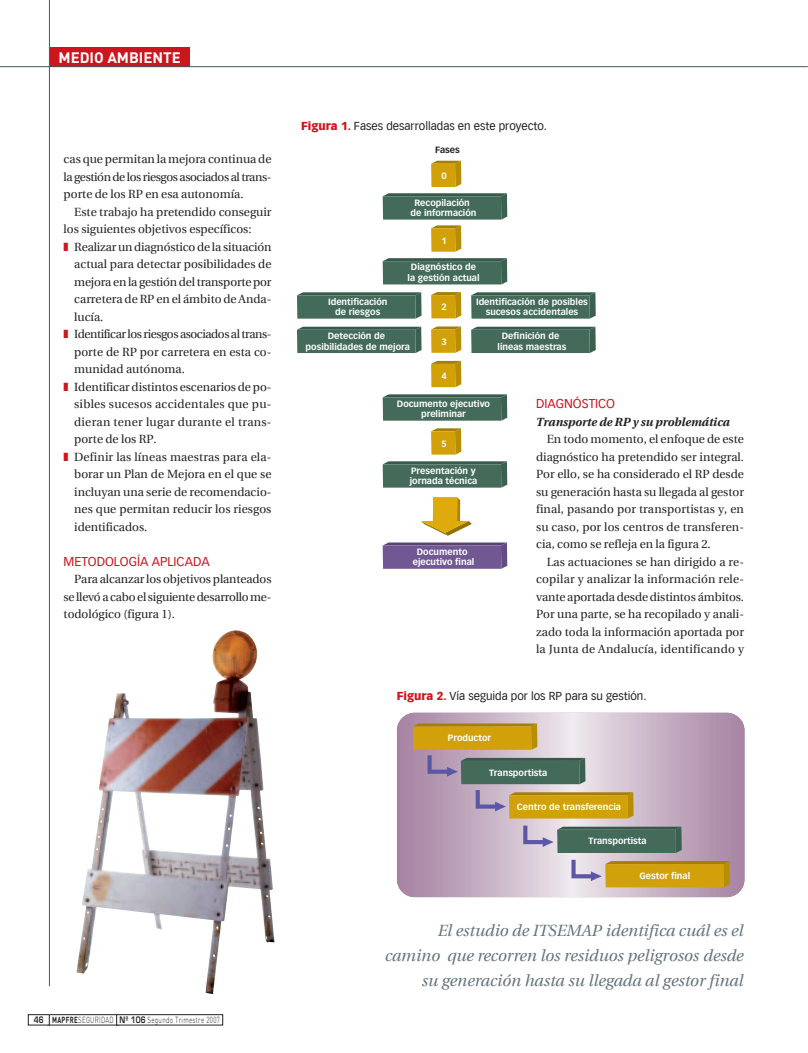
<style>
.page{position:relative;width:808px;height:1053px;background:#fff}
.page>*{position:absolute;margin:0;border:0;box-sizing:border-box;transform-origin:0 0}
.t1{font:italic 16.25px/25px "Utopia";color:#64747e;text-align:right}
.t2{font:700 15px "DIN";color:#fff}
.t3{font:12.5px "Vectora LH";color:#cd151d}
.t4{font:11.88px/17.5px "Utopia";color:#231f20;text-align:justify}
.t5{font:11.88px "Utopia";letter-spacing:.02em;color:#231f20}
.t6{font:11.88px "Utopia";letter-spacing:-.035em;color:#231f20}
.t7{font:italic 700 11.88px "Utopia";color:#231f20}
.t8{font:11.25px "Vectora LH";color:#231f20}
.t9{font:700 9px/10.8px "Vectora LT";color:#fff;text-align:center}
.t10{font:700 9px "Vectora LT";color:#231f20}
.t11{font:300 8.75px "DIN";letter-spacing:.05em;color:#231f20;scale:.7 1}
.s1{color:#cd151d}
.s2{font-family:"Eurostile";font-weight:600}
.s3{font-weight:700}
.s4{font-weight:900;color:#cd151d}
</style>
<div class="page">
<svg style="left:397px;top:712px;width:347px;height:185px;background:#c3adc0"></svg>
<div style="left:50px;top:47px;width:139px;height:20px;background:#cd151d"></div>
<div style="left:48px;top:1014px;width:71px;height:11px;border:1px solid #231f20"></div>
<div style="left:28px;top:1014px;width:21px;height:11px;border:1px solid #231f20"></div>
<div style="left:117px;top:1014px;width:106px;height:10px;background:#fff"></div>
<div style="left:116px;top:1014px;width:107px;height:11px;border:1px solid #231f20"></div>
<hr style="left:0;top:66px;width:808px;height:1px;background:#45555f">
<hr style="left:49px;top:0;width:1px;height:986px;background:#45555f">
<svg style="left:421px;top:497px;width:51px;height:38px"></svg>
<svg style="left:431px;top:161px;width:30px;height:26px"></svg>
<div style="left:431px;top:164px;width:24px;height:23px;background:#d2a10a"></div>
<svg style="left:432px;top:225px;width:29px;height:27px"></svg>
<div style="left:431px;top:228px;width:24px;height:24px;background:#d2a10a"></div>
<svg style="left:431px;top:292px;width:30px;height:26px"></svg>
<div style="left:431px;top:295px;width:24px;height:23px;background:#d2a10a"></div>
<svg style="left:432px;top:326px;width:29px;height:27px"></svg>
<div style="left:431px;top:329px;width:24px;height:24px;background:#d2a10a"></div>
<svg style="left:431px;top:361px;width:30px;height:26px"></svg>
<div style="left:431px;top:364px;width:24px;height:23px;background:#d2a10a"></div>
<svg style="left:432px;top:428px;width:29px;height:26px"></svg>
<div style="left:431px;top:431px;width:24px;height:23px;background:#d2a10a"></div>
<svg style="left:383px;top:193px;width:124px;height:26px"></svg>
<div style="left:383px;top:196px;width:118px;height:23px;background:#446b5a"></div>
<svg style="left:383px;top:258px;width:124px;height:26px"></svg>
<div style="left:383px;top:261px;width:118px;height:23px;background:#446b5a"></div>
<svg style="left:383px;top:394px;width:124px;height:26px"></svg>
<div style="left:383px;top:397px;width:118px;height:23px;background:#446b5a"></div>
<svg style="left:383px;top:461px;width:124px;height:26px"></svg>
<div style="left:383px;top:464px;width:118px;height:23px;background:#446b5a"></div>
<svg style="left:384px;top:542px;width:123px;height:26px"></svg>
<div style="left:383px;top:545px;width:118px;height:23px;background:#715893"></div>
<svg style="left:472px;top:292px;width:124px;height:26px"></svg>
<div style="left:471px;top:295px;width:119px;height:23px;background:#446b5a"></div>
<svg style="left:471px;top:327px;width:125px;height:26px"></svg>
<div style="left:471px;top:330px;width:119px;height:23px;background:#446b5a"></div>
<svg style="left:298px;top:292px;width:123px;height:26px"></svg>
<div style="left:297px;top:295px;width:119px;height:23px;background:#446b5a"></div>
<svg style="left:297px;top:327px;width:124px;height:26px"></svg>
<div style="left:297px;top:330px;width:119px;height:23px;background:#446b5a"></div>
<svg style="left:413px;top:723px;width:124px;height:26px"></svg>
<div style="left:413px;top:726px;width:118px;height:23px;background:#d2a10a"></div>
<svg style="left:427px;top:755px;width:158px;height:29px;background:#647875"></svg>
<svg style="left:476px;top:790px;width:158px;height:28px;background:#c8a240"></svg>
<svg style="left:523px;top:825px;width:159px;height:27px;background:#67807a"></svg>
<svg style="left:571px;top:859px;width:159px;height:28px;background:#cba642"></svg>
<img style="left:76px;top:630px;width:198px;height:363px">
<p class="t2" style="left:59px;top:52px;width:124px">MEDIO AMBIENTE</p>
<p class="t4" style="left:64px;top:151px;width:209px">cas que permitan la mejora continua de la gestión de los riesgos asociados al trans&shy;porte de los RP en esa autonomía.</p>
<p class="t4" style="left:74px;top:203px;width:199px">Este trabajo ha pretendido conseguir</p>
<p class="t4" style="left:64px;top:221px;width:189px">los siguientes objetivos específicos:</p>
<p class="t4" style="left:64px;top:238px;width:209px"><span class="s1">❚</span> Realizar un diagnóstico de la situación</p>
<p class="t4" style="left:74px;top:256px;width:199px">actual para detectar posibilidades de</p>
<p class="t4" style="left:74px;top:273px;width:199px">mejora en la gestión del transporte por</p>
<p class="t4" style="left:74px;top:291px;width:199px">carretera de RP en el ámbito de Anda-</p>
<p class="t4" style="left:74px;top:308px;width:31px">lucía.</p>
<p class="t6" style="left:64px;top:329px;width:209px"><span class="s1">❚</span> Identificar los riesgos asociados al trans-</p>
<p class="t4" style="left:74px;top:343px;width:199px">porte de RP por carretera en esta co-</p>
<p class="t4" style="left:74px;top:361px;width:112px">munidad autónoma.</p>
<p class="t4" style="left:64px;top:378px;width:209px"><span class="s1">❚</span> Identificar distintos escenarios de po-</p>
<p class="t5" style="left:74px;top:399px;width:199px">sibles sucesos accidentales que pu-</p>
<p class="t5" style="left:74px;top:417px;width:199px">dieran tener lugar durante el trans-</p>
<p class="t4" style="left:74px;top:431px;width:84px">porte de los RP.</p>
<p class="t4" style="left:64px;top:448px;width:209px"><span class="s1">❚</span> Definir las líneas maestras para ela-</p>
<p class="t4" style="left:74px;top:466px;width:199px">borar un Plan de Mejora en el que se</p>
<p class="t4" style="left:74px;top:483px;width:199px">incluyan una serie de recomendacio-</p>
<p class="t4" style="left:74px;top:501px;width:199px">nes que permitan reducir los riesgos</p>
<p class="t4" style="left:74px;top:518px;width:75px">identificados.</p>
<p class="t3" style="left:64px;top:556px;width:148px">METODOLOGÍA APLICADA</p>
<p class="t4" style="left:64px;top:571px;width:209px;text-indent:11px">Para alcanzar los objetivos planteados se llevó a cabo el siguiente desarrollo me&shy;todológico (figura 1).</p>
<p class="t11" style="left:34px;top:1016px;width:267px"><span class="s2">46</span> <span class="s3">MAPFRE</span>SEGURIDAD <span class="s2">Nº 106</span> Segundo Trimestre 2007</p>
<p class="t8" style="left:301px;top:121px;width:248px"><span class="s4">Figura 1.</span> Fases desarrolladas en este proyecto.</p>
<p class="t10" style="left:435px;top:146px;width:26px">Fases</p>
<p class="t9" style="left:441px;top:170px;width:7px">0</p>
<p class="t9" style="left:410px;top:197px;width:68px">Recopilación de información</p>
<p class="t9" style="left:441px;top:235px;width:7px">1</p>
<p class="t9" style="left:407px;top:262px;width:74px">Diagnóstico de la gestión actual</p>
<p class="t9" style="left:328px;top:296px;width:61px">Identificación de riesgos</p>
<p class="t9" style="left:306px;top:330px;width:106px">Detección de posibilidades de mejora</p>
<p class="t9" style="left:441px;top:302px;width:7px">2</p>
<p class="t9" style="left:441px;top:336px;width:7px">3</p>
<p class="t9" style="left:441px;top:371px;width:7px">4</p>
<p class="t9" style="left:476px;top:296px;width:113px">Identificación de posibles sucesos accidentales</p>
<p class="t9" style="left:497px;top:330px;width:70px">Definición de líneas maestras</p>
<p class="t9" style="left:397px;top:398px;width:95px">Documento ejecutivo preliminar</p>
<p class="t9" style="left:441px;top:438px;width:7px">5</p>
<p class="t9" style="left:410px;top:465px;width:69px;text-align:left">Presentación y jornada técnica</p>
<p class="t9" style="left:413px;top:546px;width:63px">Documento ejecutivo final</p>
<p class="t3" style="left:536px;top:399px;width:81px">DIAGNÓSTICO</p>
<p class="t7" style="left:536px;top:417px;width:195px">Transporte de RP y su problemática</p>
<p class="t4" style="left:536px;top:431px;width:209px;text-indent:11px">En todo momento, el enfoque de este diagnóstico ha pretendido ser integral.<br>Por ello, se ha considerado el RP desde su generación hasta su llegada al gestor final, pasando por transportistas y, en su caso, por los centros de transferen&shy;cia, como se refleja en la figura 2.</p>
<p class="t4" style="left:536px;top:553px;width:209px;text-indent:11px">Las actuaciones se han dirigido a re&shy;copilar y analizar la información rele&shy;vante aportada desde distintos ámbitos.<br>Por una parte, se ha recopilado y anali&shy;zado toda la información aportada por la Junta de Andalucía, identificando y</p>
<p class="t8" style="left:397px;top:691px;width:251px"><span class="s4">Figura 2.</span> Vía seguida por los RP para su gestión.</p>
<p class="t9" style="left:448px;top:732px;width:45px">Productor</p>
<p class="t9" style="left:489px;top:767px;width:60px">Transportista</p>
<p class="t9" style="left:517px;top:801px;width:106px">Centro de transferencia</p>
<p class="t9" style="left:589px;top:835px;width:60px">Transportista</p>
<p class="t9" style="left:639px;top:870px;width:52px">Gestor final</p>
<h1 class="t1" style="left:385px;top:918px;width:360px">El estudio de ITSEMAP identifica cuál es el camino que recorren los residuos peligrosos desde su generación hasta su llegada al gestor final</h1>
</div>
